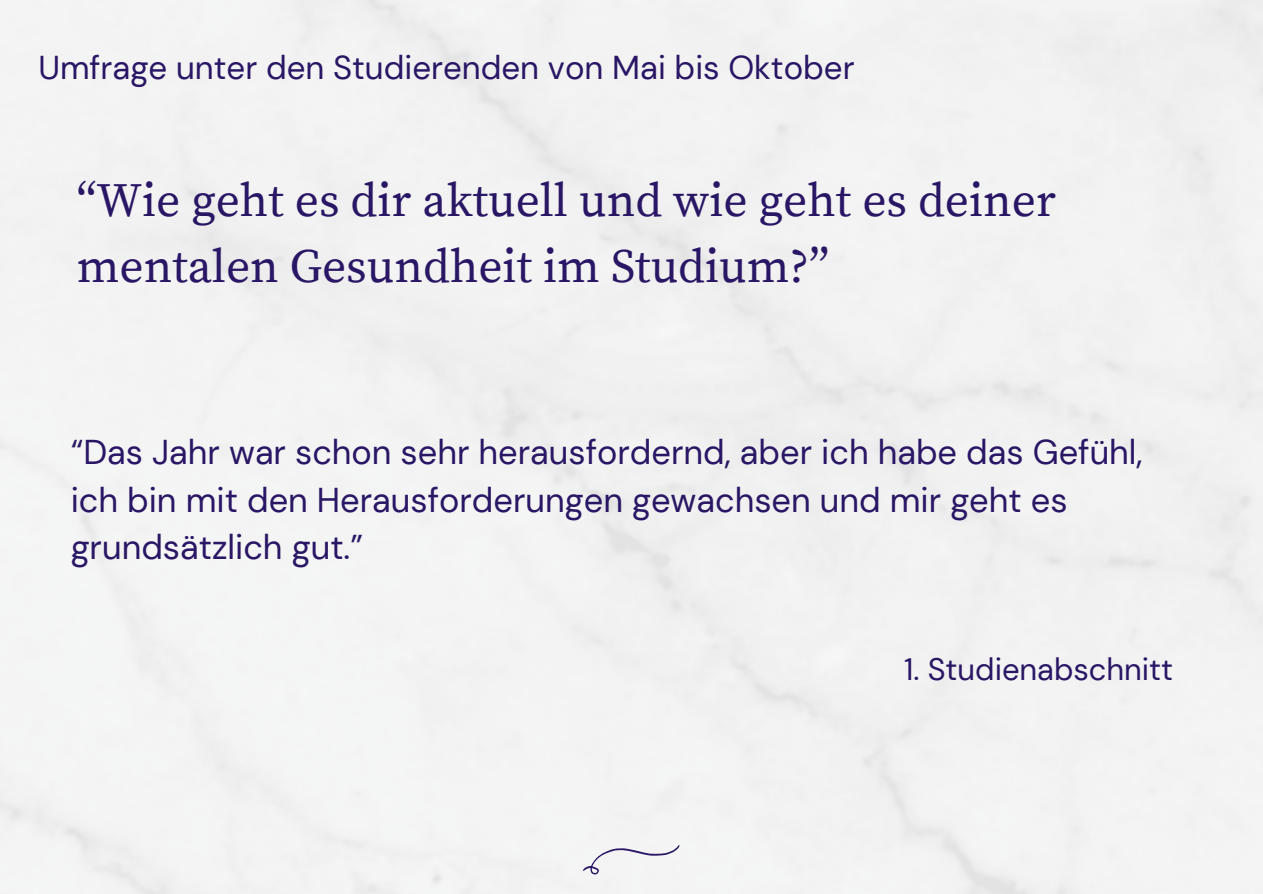
<style>
.page{position:relative;width:1263px;height:894px;background:#fff}
.page>*{position:absolute;margin:0;border:0;box-sizing:border-box;transform-origin:0 0}
.t1{font:47.4px/65.2px "Source Serif Pro";color:#291665}
.t2{font:34.35px/47.2px "DM Sans";color:#291665}
.t3{font:33px "DM Sans";color:#291665}
.t4{font:30.9px "DM Sans";color:#291665}
</style>
<div class="page">
<svg style="left:583px;top:844px;width:96px;height:30px"></svg>
<p class="t3" style="left:38px;top:46px;width:818px">Umfrage unter den Studierenden von Mai bis Oktober</p>
<p class="t1" style="left:77px;top:170px;width:981px">“Wie geht es dir aktuell und wie geht es deiner mentalen Gesundheit im Studium?”</p>
<p class="t2" style="left:71px;top:429px;width:1073px">“Das Jahr war schon sehr herausfordernd, aber ich habe das Gefühl, ich bin mit den Herausforderungen gewachsen und mir geht es grundsätzlich gut.”</p>
<p class="t4" style="left:904px;top:649px;width:270px">1. Studienabschnitt</p>
</div>
